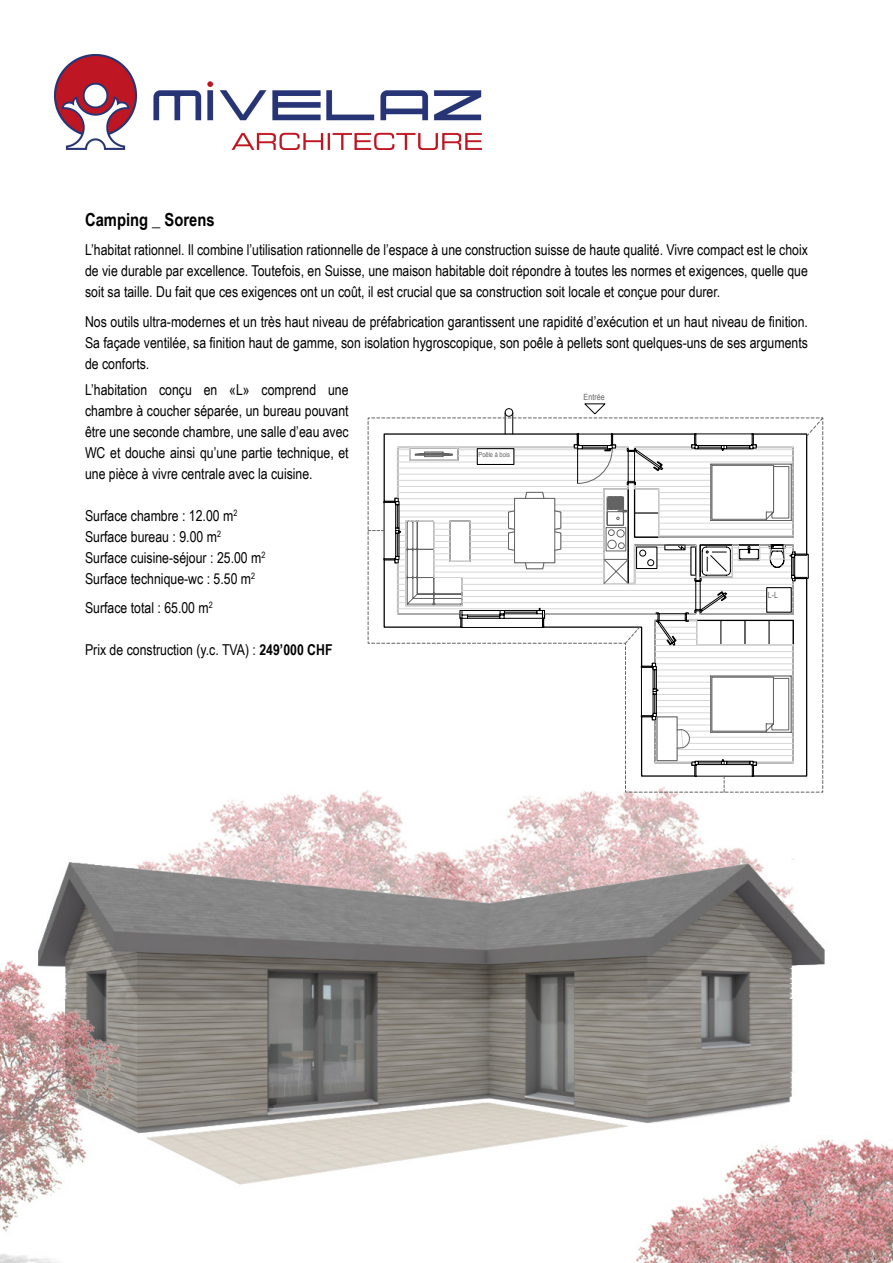
<style>
.page{position:relative;width:893px;height:1263px;background:#fff}
.page>*{position:absolute;margin:0;border:0;box-sizing:border-box;transform-origin:0 0}
.t1{font:700 18px "Arial Narrow";color:#000}
.t2{font:15px/21px "Arial Narrow";color:#000;text-align:justify}
.t3{font:8.55px "Arial";color:#636363;scale:.84 1}
.t4{font:6.75px "Arial";color:#636363;scale:.84 1}
.s1{font-weight:700}
</style>
<div class="page">
<img style="left:0;top:699px;width:893px;height:564px">
<img style="left:54px;top:54px;width:427px;height:96px">
<svg style="left:368px;top:408px;width:455px;height:385px"></svg>
<p class="t1" style="left:85px;top:206px;width:131px">Camping _ Sorens</p>
<p class="t2" style="left:85px;top:239px;width:724px">L’habitat rationnel. Il combine l’utilisation rationnelle de l’espace à une construction suisse de haute qualité. Vivre compact est le choix de vie durable par excellence. Toutefois, en Suisse, une maison habitable doit répondre à toutes les normes et exigences, quelle que soit sa taille. Du fait que ces exigences ont un coût, il est crucial que sa construction soit locale et conçue pour durer.</p>
<p class="t2" style="left:85px;top:310px;width:724px">Nos outils ultra-modernes et un très haut niveau de préfabrication garantissent une rapidité d’exécution et un haut niveau de finition.<br>Sa façade ventilée, sa finition haut de gamme, son isolation hygroscopique, son poêle à pellets sont quelques-uns de ses arguments de conforts.</p>
<p class="t2" style="left:85px;top:378px;width:265px">L’habitation conçu en «L» comprend une chambre à coucher séparée, un bureau pouvant être une seconde chambre, une salle d’eau avec WC et douche ainsi qu’une partie technique, et une pièce à vivre centrale avec la cuisine.</p>
<p class="t2" style="left:85px;top:504px;width:182px;text-align:left">Surface chambre : 12.00 m<sup>2<br></sup>Surface bureau : 9.00 m<sup>2<br></sup>Surface cuisine-séjour : 25.00 m<sup>2<br></sup>Surface technique-wc : 5.50 m<sup>2</sup></p>
<p class="t2" style="left:85px;top:597px;width:129px">Surface total : 65.00 m<sup>2</sup></p>
<p class="t2" style="left:85px;top:639px;width:249px">Prix de construction (y.c. TVA) : <span class="s1">249’000 CHF</span></p>
<p class="t3" style="left:584px;top:392px;width:27px">Entrée</p>
<p class="t4" style="left:478px;top:450px;width:39px">Poêle à bois</p>
<p class="t3" style="left:768px;top:589px;width:14px">L-L</p>
</div>
